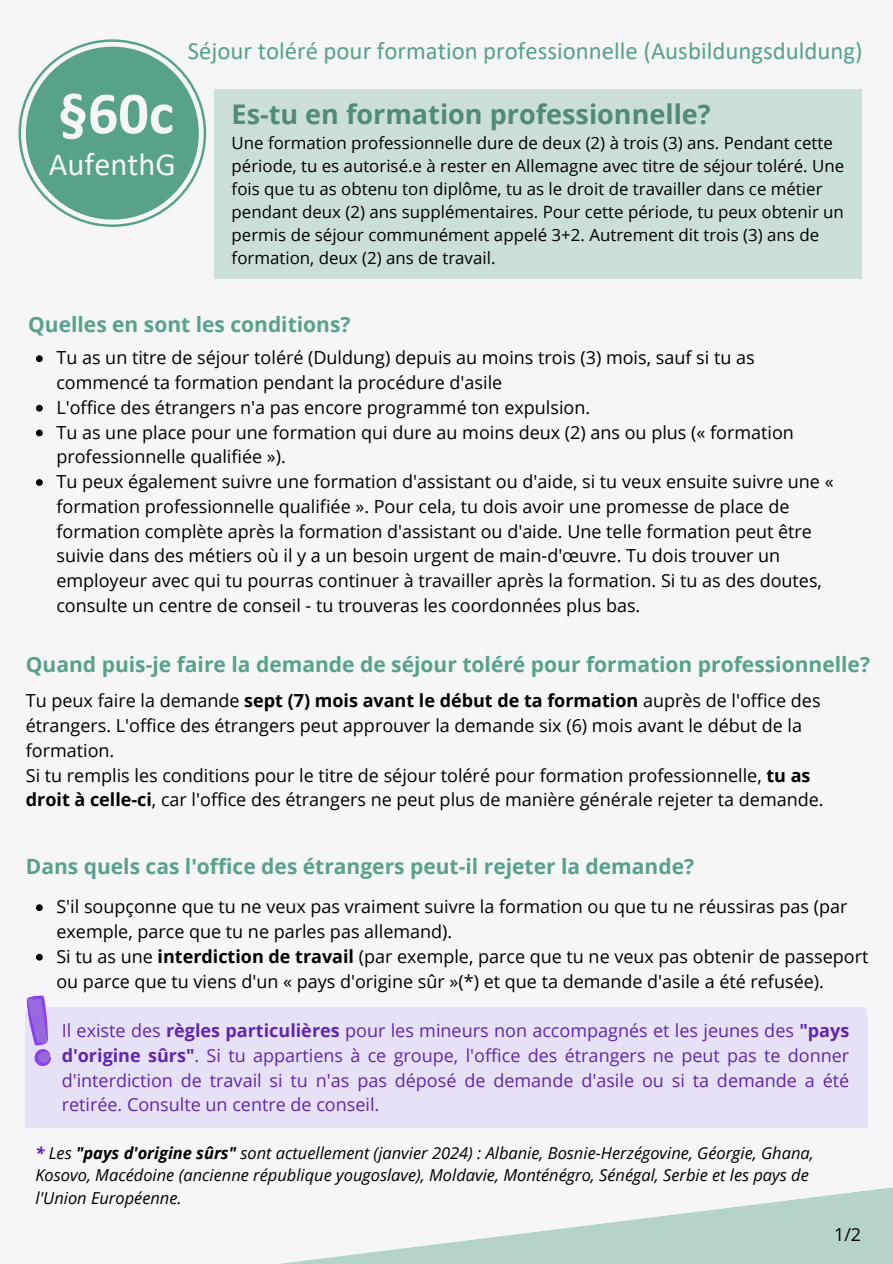
<style>
.page{position:relative;width:893px;height:1264px;background:#fff}
.page>*{position:absolute;margin:0;border:0;box-sizing:border-box;transform-origin:0 0}
.t1{font:700 60px "Calibri";color:#f6f5f7}
.t2{font:32.25px "Calibri";color:#f6f5f7}
.t3{font:700 27px "Open Sans";color:#4f8b77}
.t4{font:24.75px "Calibri";color:#57a289}
.t5{font:700 21px "Open Sans";color:#57a289}
.t6{font:18px/24.8px "Open Sans";color:#000}
.t7{font:18px/24.8px "Open Sans";color:#5f25b1;text-align:justify}
.t8{font:16.8px/23px "Open Sans";color:#000}
.t9{font:italic 16.5px/22.5px "Open Sans";color:#000}
.s1{font-weight:700}
.s2{font-weight:700;color:#5f25b1}
</style>
<div class="page">
<div style="left:0;top:0;width:892px;height:1263px;background:#f6f5f7"></div>
<div style="left:214px;top:89px;width:647px;height:190px;background:#cbded9"></div>
<svg style="left:19px;top:39px;width:187px;height:188px"></svg>
<div style="left:26px;top:47px;width:173px;height:173px;background:#57a289;border-radius:50%"></div>
<svg style="left:36px;top:355px;width:7px;height:7px"></svg>
<svg style="left:36px;top:405px;width:7px;height:6px"></svg>
<svg style="left:36px;top:429px;width:7px;height:7px"></svg>
<svg style="left:36px;top:479px;width:7px;height:7px"></svg>
<svg style="left:26px;top:995px;width:26px;height:72px;background:#b997ec"></svg>
<svg style="left:289px;top:1187px;width:603px;height:76px"></svg>
<svg style="left:36px;top:904px;width:7px;height:7px"></svg>
<svg style="left:36px;top:953px;width:7px;height:7px"></svg>
<p class="t1" style="left:58px;top:88px;width:117px">§60c</p>
<p class="t2" style="left:49px;top:151px;width:128px">AufenthG</p>
<p class="t4" style="left:188px;top:41px;width:676px">Séjour toléré pour formation professionnelle (Ausbildungsduldung)</p>
<p class="t3" style="left:231px;top:95px;width:480px">Es-tu en formation professionnelle?</p>
<p class="t8" style="left:231px;top:131px;width:614px">Une formation professionnelle dure de deux (2) à trois (3) ans. Pendant cette période, tu es autorisé.e à rester en Allemagne avec titre de séjour toléré. Une fois que tu as obtenu ton diplôme, tu as le droit de travailler dans ce métier pendant deux (2) ans supplémentaires. Pour cette période, tu peux obtenir un permis de séjour communément appelé 3+2. Autrement dit trois (3) ans de formation, deux (2) ans de travail.</p>
<p class="t5" style="left:28px;top:309px;width:324px">Quelles en sont les conditions?</p>
<p class="t6" style="left:56px;top:345px;width:699px">Tu as un titre de séjour toléré (Duldung) depuis au moins trois (3) mois, sauf si tu as commencé ta formation pendant la procédure d'asile</p>
<p class="t6" style="left:56px;top:394px;width:535px">L'office des étrangers n'a pas encore programmé ton expulsion.</p>
<p class="t6" style="left:56px;top:419px;width:739px">Tu as une place pour une formation qui dure au moins deux (2) ans ou plus (« formation professionnelle qualifiée »).</p>
<p class="t6" style="left:56px;top:469px;width:778px">Tu peux également suivre une formation d'assistant ou d'aide, si tu veux ensuite suivre une « formation professionnelle qualifiée ». Pour cela, tu dois avoir une promesse de place de formation complète après la formation d'assistant ou d'aide. Une telle formation peut être suivie dans des métiers où il y a un besoin urgent de main-d'œuvre. Tu dois trouver un employeur avec qui tu pourras continuer à travailler après la formation. Si tu as des doutes, consulte un centre de conseil - tu trouveras les coordonnées plus bas.</p>
<p class="t5" style="left:26px;top:649px;width:845px">Quand puis-je faire la demande de séjour toléré pour formation professionnelle?</p>
<p class="t6" style="left:26px;top:688px;width:796px">Tu peux faire la demande <span class="s1">sept (7) mois avant le début de ta formation</span> auprès de l'office des étrangers. L'office des étrangers peut approuver la demande six (6) mois avant le début de la formation.</p>
<p class="t6" style="left:26px;top:762px;width:799px">Si tu remplis les conditions pour le titre de séjour toléré pour formation professionnelle, <span class="s1">tu as droit à celle-ci</span>, car l'office des étrangers ne peut plus de manière générale rejeter ta demande.</p>
<p class="t5" style="left:26px;top:852px;width:669px">Dans quels cas l'office des étrangers peut-il rejeter la demande?</p>
<p class="t6" style="left:56px;top:894px;width:792px">S'il soupçonne que tu ne veux pas vraiment suivre la formation ou que tu ne réussiras pas (par exemple, parce que tu ne parles pas allemand).</p>
<p class="t6" style="left:56px;top:943px;width:813px">Si tu as une <span class="s1">interdiction de travail</span> (par exemple, parce que tu ne veux pas obtenir de passeport ou parce que tu viens d'un « pays d'origine sûr »(*) et que ta demande d'asile a été refusée).</p>
<p class="t7" style="left:62px;top:1017px;width:789px">Il existe des <span class="s1">règles particulières</span> pour les mineurs non accompagnés et les jeunes des <span class="s1">"pays d'origine sûrs"</span>. Si tu appartiens à ce groupe, l'office des étrangers ne peut pas te donner d'interdiction de travail si tu n'as pas déposé de demande d'asile ou si ta demande a été retirée. Consulte un centre de conseil.</p>
<p class="t9" style="left:35px;top:1140px;width:779px"><span class="s2">*</span> Les <span class="s1">"pays d'origine sûrs"</span> sont actuellement (janvier 2024) : Albanie, Bosnie-Herzégovine, Géorgie, Ghana,<br>Kosovo, Macédoine (ancienne république yougoslave), Moldavie, Monténégro, Sénégal, Serbie et les pays de l'Union Européenne.</p>
<p class="t6" style="left:834px;top:1221px;width:29px">1/2</p>
</div>
